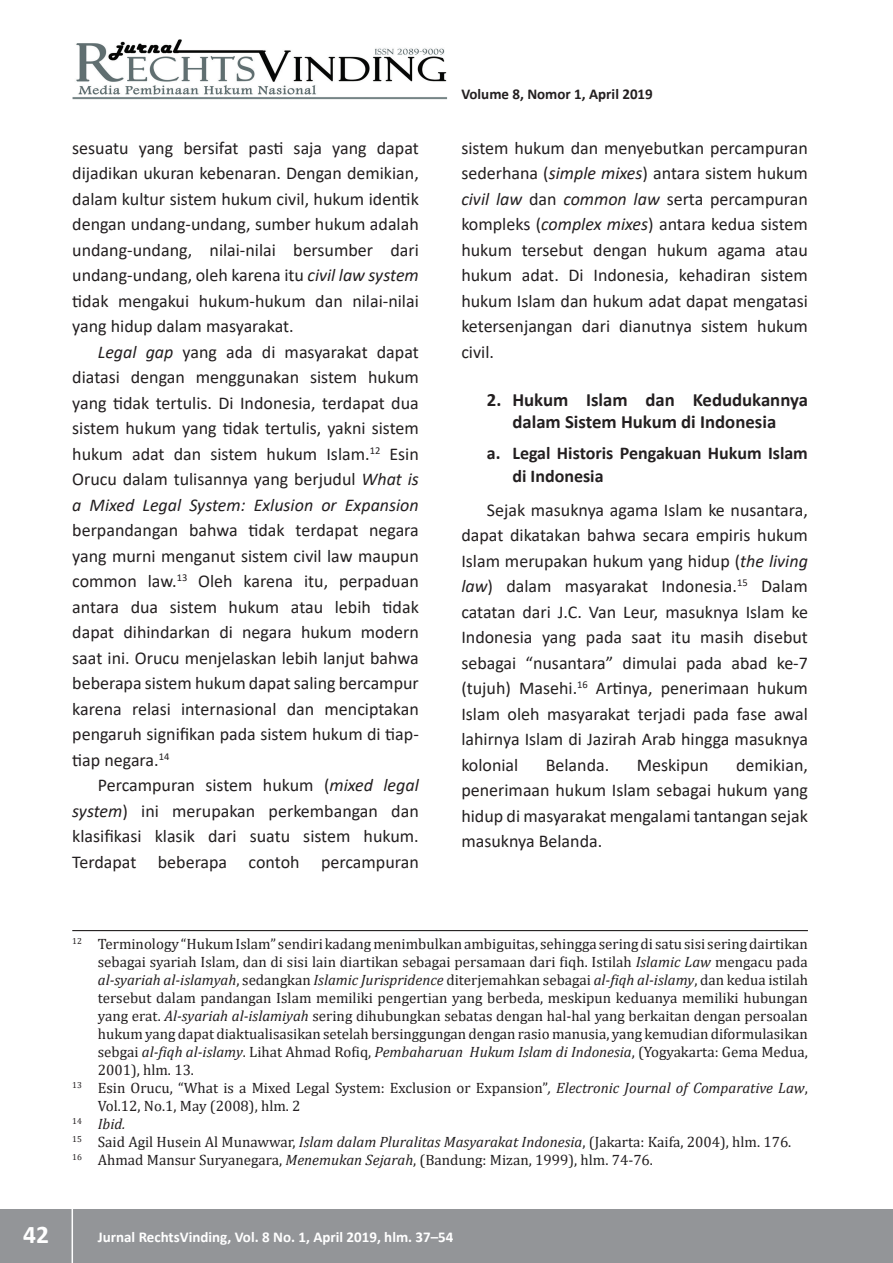
<style>
.page{position:relative;width:893px;height:1263px;background:#fff}
.page>*{position:absolute;margin:0;border:0;box-sizing:border-box;transform-origin:0 0}
.t1{font:700 25.5px "Calibri";color:#fff}
.t2{font:700 18.75px/22.5px "Calibri";color:#231f20;text-align:center}
.t3{font:18px/25.5px "Calibri";color:#231f20;text-align:justify}
.t4{font:700 18px/22.5px "Calibri";color:#231f20}
.t5{font:15px "Cambria";color:#231f20}
.t6{font:italic 15px "Cambria";color:#231f20}
.t7{font:700 15px "Calibri";color:#fff}
.t8{font:700 15px "Calibri";color:#231f20}
.s1{font-style:italic}
.s2{font-style:normal}
</style>
<div class="page">
<div style="left:0;top:1209px;width:893px;height:54px;background:#939598"></div>
<hr style="left:72px;top:1206px;width:1px;height:57px;background:#fff">
<img style="left:72px;top:39px;width:375px;height:60px">
<hr style="left:72px;top:930px;width:736px;height:1px;background:#231f20">
<p class="t3" style="left:72px;top:137px;width:348px">sesuatu yang bersifat pasti saja yang dapat dijadikan ukuran kebenaran. Dengan demikian, dalam kultur sistem hukum civil, hukum identik dengan undang-undang, sumber hukum adalah undang-undang, nilai-nilai bersumber dari undang-undang, oleh karena itu <span class="s1">civil law system </span>tidak mengakui hukum-hukum dan nilai-nilai yang hidup dalam masyarakat.</p>
<p class="t3" style="left:72px;top:341px;width:348px;text-indent:26px"><span class="s1">Legal gap</span> yang ada di masyarakat dapat diatasi dengan menggunakan sistem hukum yang tidak tertulis. Di Indonesia, terdapat dua sistem hukum yang tidak tertulis, yakni sistem hukum adat dan sistem hukum Islam.<sup>12</sup> Esin Orucu dalam tulisannya yang berjudul <span class="s1">What is a Mixed Legal System: Exlusion or Expansion</span></p>
<p class="t3" style="left:72px;top:519px;width:348px">berpandangan bahwa tidak terdapat negara yang murni menganut sistem civil law maupun common law.<sup>13</sup> Oleh karena itu, perpaduan antara dua sistem hukum atau lebih tidak dapat dihindarkan di negara hukum modern saat ini. Orucu menjelaskan lebih lanjut bahwa beberapa sistem hukum dapat saling bercampur karena relasi internasional dan menciptakan pengaruh signifikan pada sistem hukum di tiap&shy;tiap negara.<sup>14</sup></p>
<p class="t3" style="left:72px;top:774px;width:348px;text-indent:26px">Percampuran sistem hukum (<span class="s1">mixed legal system</span>) ini merupakan perkembangan dan klasifikasi klasik dari suatu sistem hukum.<br>Terdapat beberapa contoh percampuran</p>
<p class="t8" style="left:461px;top:88px;width:193px">Volume 8, Nomor 1, April 2019</p>
<p class="t3" style="left:461px;top:137px;width:348px">sistem hukum dan menyebutkan percampuran sederhana (<span class="s1">simple mixes</span>) antara sistem hukum <span class="s1">civil law</span> dan <span class="s1">common law</span> serta percampuran kompleks (<span class="s1">complex mixes</span>) antara kedua sistem hukum tersebut dengan hukum agama atau hukum adat. Di Indonesia, kehadiran sistem hukum Islam dan hukum adat dapat mengatasi ketersenjangan dari dianutnya sistem hukum civil.</p>
<p class="t2" style="left:487px;top:390px;width:323px">2. Hukum Islam dan Kedudukannya dalam Sistem Hukum di Indonesia</p>
<p class="t4" style="left:512px;top:444px;width:297px;text-indent:-26px">a. Legal Historis Pengakuan Hukum Islam di Indonesia</p>
<p class="t3" style="left:461px;top:499px;width:348px;text-indent:26px">Sejak masuknya agama Islam ke nusantara, dapat dikatakan bahwa secara empiris hukum Islam merupakan hukum yang hidup (<span class="s1">the living law</span>) dalam masyarakat Indonesia.<sup>15</sup> Dalam catatan dari J.C. Van Leur, masuknya Islam ke Indonesia yang pada saat itu masih disebut sebagai “nusantara” dimulai pada abad ke-7 (tujuh) Masehi.<sup>16</sup> Artinya, penerimaan hukum Islam oleh masyarakat terjadi pada fase awal lahirnya Islam di Jazirah Arab hingga masuknya kolonial</p>
<p class="t3" style="left:461px;top:754px;width:348px;text-indent:275px">demikian, penerimaan hukum Islam sebagai hukum yang hidup di masyarakat mengalami tantangan sejak masuknya Belanda.</p>
<p class="t3" style="left:546px;top:754px;width:65px">Belanda.</p>
<p class="t3" style="left:637px;top:754px;width:74px">Meskipun</p>
<p class="t5" style="left:72px;top:935px;width:737px"><sup>12</sup> Terminology “Hukum Islam” sendiri kadang menimbulkan ambiguitas, sehingga sering di satu sisi sering dairtikan</p>
<p class="t5" style="left:98px;top:953px;width:712px">sebagai syariah Islam, dan di sisi lain diartikan sebagai persamaan dari fiqh. Istilah <span class="s1">Islamic Law</span> mengacu pada</p>
<p class="t6" style="left:98px;top:971px;width:712px">al-syariah al-islamyah<span class="s2">, sedangkan</span> Islamic Jurispridence <span class="s2">diterjemahkan sebagai</span> al-fiqh al-islamy<span class="s2">, dan kedua istilah</span></p>
<p class="t5" style="left:98px;top:989px;width:712px">tersebut dalam pandangan Islam memiliki pengertian yang berbeda, meskipun keduanya memiliki hubungan</p>
<p class="t5" style="left:98px;top:1007px;width:712px">yang erat. <span class="s1">Al-syariah al-islamiyah</span> sering dihubungkan sebatas dengan hal-hal yang berkaitan dengan persoalan</p>
<p class="t5" style="left:98px;top:1025px;width:712px">hukum yang dapat diaktualisasikan setelah bersinggungan dengan rasio manusia, yang kemudian diformulasikan</p>
<p class="t6" style="left:98px;top:1043px;width:712px"><span class="s2">sebgai</span> al-fiqh al-islamy<span class="s2">. Lihat Ahmad Rofiq,</span> Pembaharuan Hukum Islam di Indonesia<span class="s2">, (Yogyakarta: Gema Medua,</span></p>
<p class="t5" style="left:98px;top:1061px;width:98px">2001), hlm. 13.</p>
<p class="t5" style="left:72px;top:1079px;width:737px"><sup>13</sup> Esin Orucu, “What is a Mixed Legal System: Exclusion or Expansion”<span class="s1">, Electronic Journal of Comparative Law</span>,</p>
<p class="t5" style="left:98px;top:1097px;width:204px">Vol.12, No.1, May (2008), hlm. 2</p>
<p class="t6" style="left:72px;top:1115px;width:55px"><sup>14</sup> Ibid.</p>
<p class="t5" style="left:72px;top:1133px;width:721px"><sup>15</sup> Said Agil Husein Al Munawwar, <span class="s1">Islam dalam Pluralitas Masyarakat Indonesia</span>, (Jakarta: Kaifa, 2004), hlm. 176.</p>
<p class="t5" style="left:72px;top:1151px;width:582px"><sup>16</sup> Ahmad Mansur Suryanegara, <span class="s1">Menemukan Sejarah</span>, (Bandung: Mizan, 1999), hlm. 74-76.</p>
<h1 class="t1" style="left:23px;top:1224px;width:27px">42</h1>
<p class="t7" style="left:98px;top:1231px;width:357px">Jurnal RechtsVinding, Vol. 8 No. 1, April 2019, hlm. 37–54</p>
</div>
